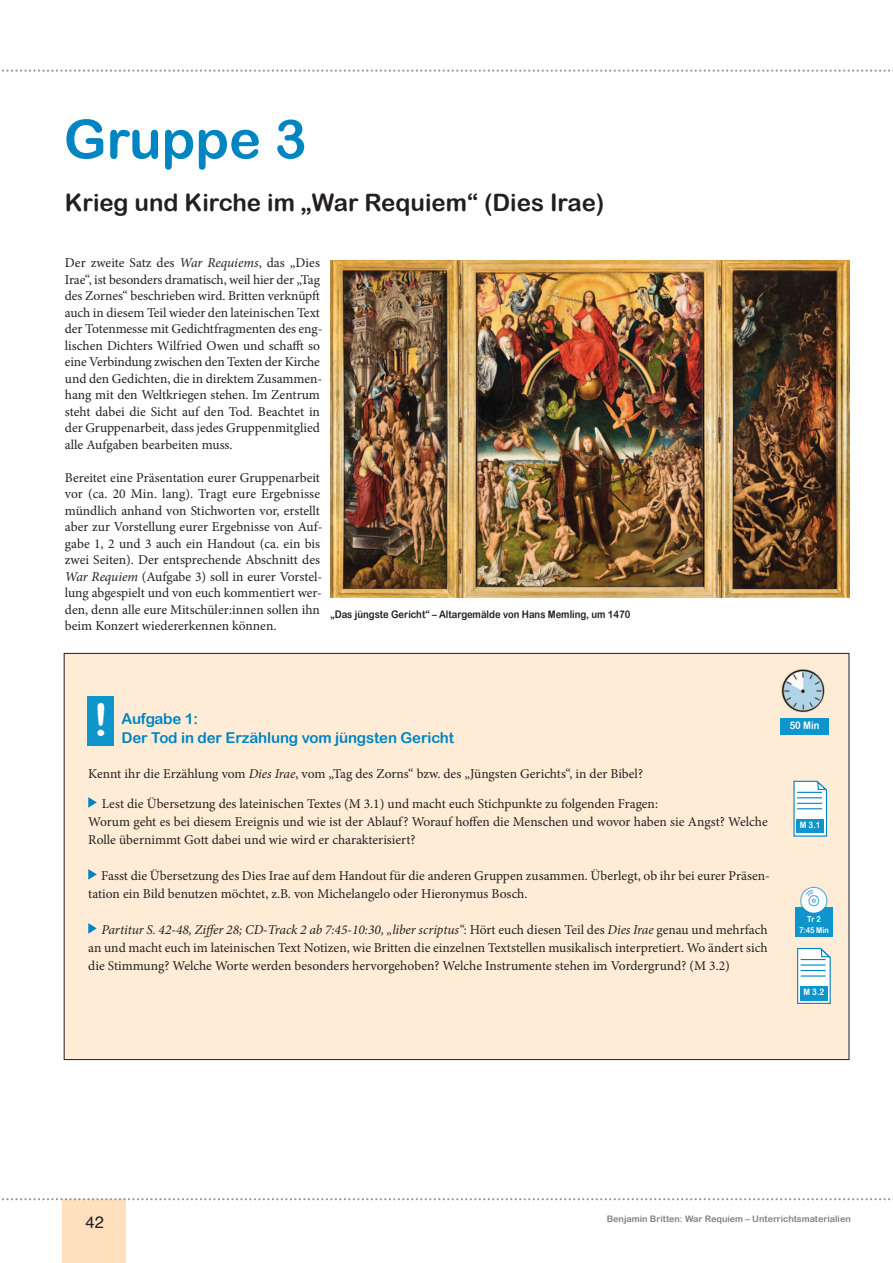
<style>
.page{position:relative;width:893px;height:1263px;background:#fff}
.page>*{position:absolute;margin:0;border:0;box-sizing:border-box;transform-origin:0 0}
.t1{font:54px "Arial Rounded MT Bold";color:#0085c3}
.t2{font:45px "Arial Rounded MT Bold";color:#fff}
.t3{font:24px "Arial Rounded MT Bold";color:#231f20}
.t4{font:16.5px "Helvetica";color:#231f20}
.t5{font:15px/19.5px "Arial Rounded MT Bold";letter-spacing:-.01em;color:#0085c3}
.t6{font:13.5px/16.5px "Minion Pro";color:#231f20}
.t7{font:10.5px "Arial Rounded MT Bold";color:#231f20;scale:.9 1}
.t8{font:10.5px "Arial Rounded MT Bold";color:#fff;scale:.9 1}
.t9{font:9px "Arial Rounded MT Bold";color:#808285}
.t10{font:8.85px "Arial Rounded MT Bold";color:#fff;scale:.9 1}
.t11{font:8.1px/10.5px "Arial Rounded MT Bold";color:#fff;text-align:center;scale:.9 1}
.s1{font-style:italic}
</style>
<div class="page">
<div style="left:63px;top:1199px;width:63px;height:64px;background:#fee0bf"></div>
<svg style="left:2px;top:69px;width:891px;height:3px"></svg>
<svg style="left:2px;top:1198px;width:891px;height:2px"></svg>
<div style="left:64px;top:653px;width:785px;height:406px;background:#feecd7"></div>
<img style="left:330px;top:260px;width:520px;height:338px">
<svg style="left:88px;top:797px;width:9px;height:11px"></svg>
<svg style="left:88px;top:869px;width:9px;height:11px"></svg>
<svg style="left:88px;top:923px;width:9px;height:11px"></svg>
<div style="left:88px;top:696px;width:26px;height:50px;background:#0e95cc"></div>
<img style="left:781px;top:669px;width:44px;height:43px">
<div style="left:780px;top:718px;width:49px;height:17px;background:#0e95cc"></div>
<div style="left:795px;top:907px;width:38px;height:30px;background:#0e95cc"></div>
<img style="left:800px;top:886px;width:28px;height:27px">
<svg style="left:793px;top:781px;width:34px;height:56px;background:#cae4ef"></svg>
<div style="left:796px;top:819px;width:28px;height:14px;background:#0e95cc"></div>
<svg style="left:797px;top:948px;width:34px;height:56px;background:#c4e1ee"></svg>
<div style="left:800px;top:986px;width:28px;height:14px;background:#0e95cc"></div>
<h1 class="t1" style="left:64px;top:107px;width:244px">Gruppe 3</h1>
<h3 class="t3" style="left:65px;top:188px;width:541px">Krieg und Kirche im „War Requiem“ (Dies Irae)</h3>
<p class="t6" style="left:65px;top:256px;width:259px">Der zweite Satz des <span class="s1">War Requiems</span>, das „Dies Irae“, ist besonders dramatisch, weil hier der „Tag des Zornes“ beschrieben wird. Britten verknüpft auch in diesem Teil wieder den lateinischen Text der Totenmesse mit Gedichtfragmenten des eng&shy;lischen Dichters Wilfried Owen und schafft so eine Verbindung zwischen den Texten der Kirche und den Gedichten, die in direktem Zusammen&shy;hang mit den Weltkriegen stehen. Im Zentrum steht dabei die Sicht auf den Tod. Beachtet in der Gruppenarbeit, dass jedes Gruppenmitglied alle Aufgaben bearbeiten muss.</p>
<p class="t6" style="left:65px;top:470px;width:259px">Bereitet eine Präsentation eurer Gruppenarbeit vor (ca. 20 Min. lang). Tragt eure Ergebnisse mündlich anhand von Stichworten vor, erstellt aber zur Vorstellung eurer Ergebnisse von Auf&shy;gabe 1, 2 und 3 auch ein Handout (ca. ein bis zwei Seiten). Der entsprechende Abschnitt des <span class="s1">War Requiem</span> (Aufgabe 3) soll in eurer Vorstel&shy;lung abgespielt und von euch kommentiert wer&shy;den, denn alle eure Mitschüler:innen sollen ihn beim Konzert wiedererkennen können.</p>
<p class="t7" style="left:330px;top:608px;width:335px">„Das jüngste Gericht“ – Altargemälde von Hans Memling, um 1470</p>
<h2 class="t2" style="left:93px;top:694px;width:16px">!</h2>
<p class="t5" style="left:121px;top:708px;width:334px">Aufgabe 1:<br>Der Tod in der Erzählung vom jüngsten Gericht</p>
<p class="t6" style="left:88px;top:766px;width:556px">Kennt ihr die Erzählung vom <span class="s1">Dies Irae</span>, vom „Tag des Zorns“ bzw. des „Jüngsten Gerichts“, in der Bibel?</p>
<p class="t6" style="left:88px;top:796px;width:681px;line-height:18px;text-indent:14px">Lest die Übersetzung des lateinischen Textes (M 3.1) und macht euch Stichpunkte zu folgenden Fragen:<br>Worum geht es bei diesem Ereignis und wie ist der Ablauf? Worauf hoffen die Menschen und wovor haben sie Angst? Welche<br>Rolle übernimmt Gott dabei und wie wird er charakterisiert?</p>
<p class="t6" style="left:88px;top:868px;width:683px;line-height:18px;text-indent:13px">Fasst die Übersetzung des Dies Irae auf dem Handout für die anderen Gruppen zusammen. Überlegt, ob ihr bei eurer Präsen&shy;tation ein Bild benutzen möchtet, z.B. von Michelangelo oder Hieronymus Bosch.</p>
<p class="t6" style="left:88px;top:922px;width:681px;line-height:18px;text-align:justify;text-indent:13px"><span class="s1">Partitur S. 42-48, Ziffer 28; CD-Track 2 ab 7:45-10:30, „liber scriptus“</span>: Hört euch diesen Teil des <span class="s1">Dies Irae</span> genau und mehrfach an und macht euch im lateinischen Text Notizen, wie Britten die einzelnen Textstellen musikalisch interpretiert. Wo ändert sich die Stimmung? Welche Worte werden besonders hervorgehoben? Welche Instrumente stehen im Vordergrund? (M 3.2)</p>
<p class="t8" style="left:790px;top:719px;width:35px">50 Min</p>
<p class="t10" style="left:800px;top:820px;width:24px">M 3.1</p>
<p class="t11" style="left:799px;top:914px;width:35px">Tr 2<br>7:45 Min</p>
<p class="t10" style="left:804px;top:987px;width:25px">M 3.2</p>
<p class="t4" style="left:86px;top:1215px;width:20px">42</p>
<p class="t9" style="left:607px;top:1214px;width:246px">Benjamin Britten: War Requiem – Unterrichtsmaterialien</p>
</div>
